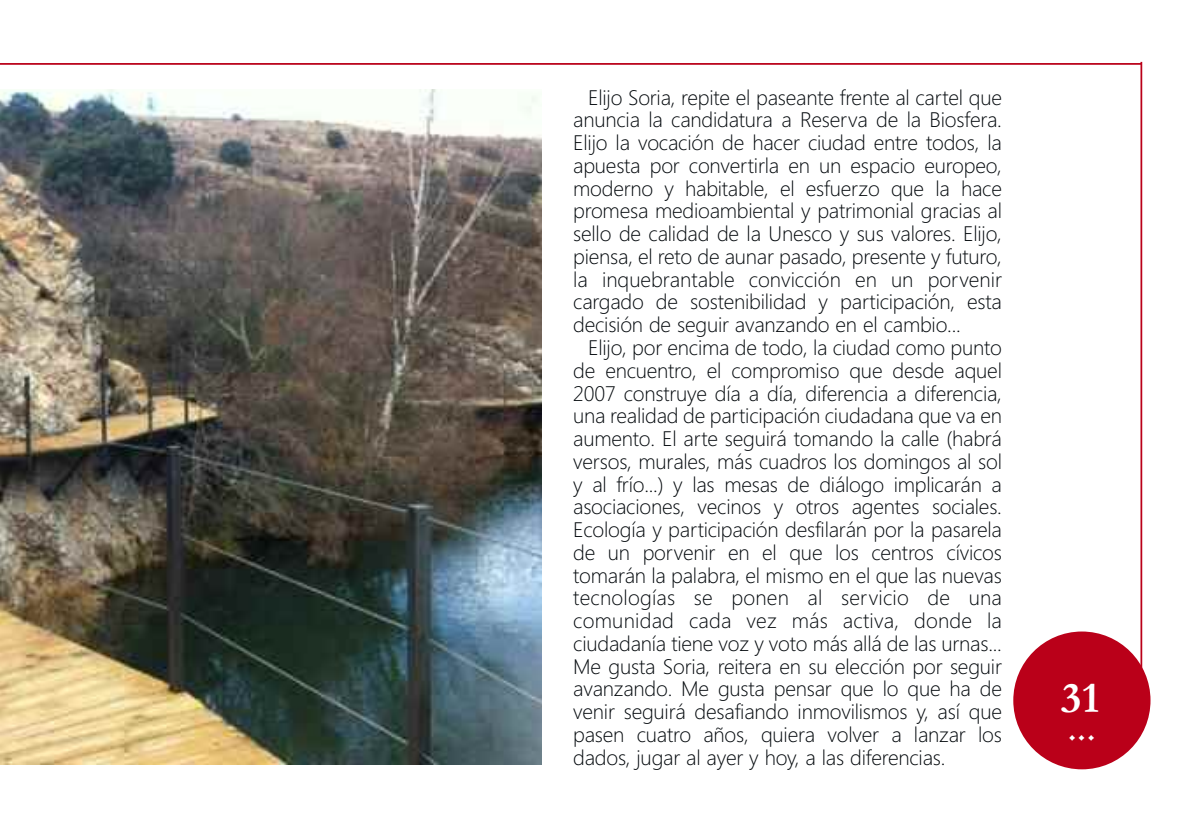
<style>
.page{position:relative;width:1191px;height:819px;background:#fff}
.page>*{position:absolute;margin:0;border:0;box-sizing:border-box;transform-origin:0 0}
.t1{font:700 43.75px "Garamond";color:#fff}
.t2{font:42px "Goudy Old Style T";color:#fff}
.t3{font:300 21px/22.8px "Segoe UI";letter-spacing:-.01em;color:#00060a;text-align:justify}
</style>
<div class="page">
<hr style="left:0;top:63px;width:1141px;height:2px;background:#ba0019">
<div style="left:1013px;top:631px;width:137px;height:138px;background:#ba0019;border-radius:50%"></div>
<hr style="left:1140px;top:62px;width:2px;height:646px;background:#ba0019">
<img style="left:0;top:89px;width:541px;height:675px">
<p class="t3" style="left:573px;top:86px;width:430px;text-indent:15px">Elijo Soria, repite el paseante frente al cartel que anuncia la candidatura a Reserva de la Biosfera.<br>Elijo la vocación de hacer ciudad entre todos, la apuesta por convertirla en un espacio europeo, moderno y habitable, el esfuerzo que la hace promesa medioambiental y patrimonial gracias al sello de calidad de la Unesco y sus valores. Elijo, piensa, el reto de aunar pasado, presente y futuro, la inquebrantable convicción en un porvenir cargado de sostenibilidad y participación, esta decisión de seguir avanzando en el cambio...</p>
<p class="t3" style="left:573px;top:336px;width:430px;text-indent:15px">Elijo, por encima de todo, la ciudad como punto de encuentro, el compromiso que desde aquel 2007 construye día a día, diferencia a diferencia, una realidad de participación ciudadana que va en aumento. El arte seguirá tomando la calle (habrá versos, murales, más cuadros los domingos al sol y al frío...) y las mesas de diálogo implicarán a asociaciones, vecinos y otros agentes sociales.<br>Ecología y participación desfilarán por la pasarela de un porvenir en el que los centros cívicos tomarán la palabra, el mismo en el que las nuevas tecnologías se ponen al servicio de una comunidad cada vez más activa, donde la ciudadanía tiene voz y voto más allá de las urnas...<br>Me gusta Soria, reitera en su elección por seguir avanzando. Me gusta pensar que lo que ha de venir seguirá desafiando inmovilismos y, así que pasen cuatro años, quiera volver a lanzar los dados, jugar al ayer y hoy, a las diferencias.</p>
<h1 class="t1" style="left:1060px;top:671px;width:40px">31</h1>
<h2 class="t2" style="left:1067px;top:701px;width:31px">...</h2>
</div>
